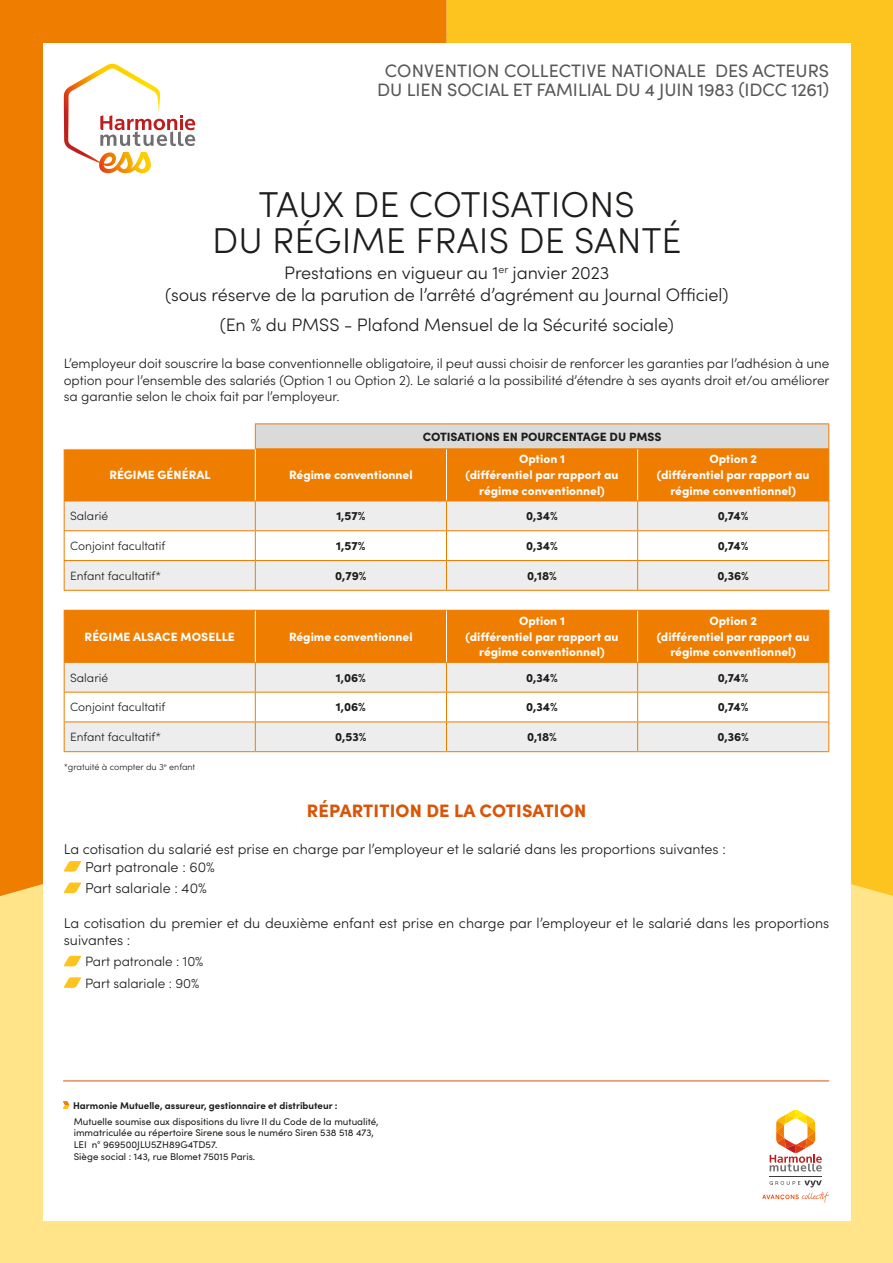
<style>
.page{position:relative;width:893px;height:1263px;background:#fff}
.page>*{position:absolute;margin:0;border:0;box-sizing:border-box;transform-origin:0 0}
.t1{font:300 36px/36px "Sofia Pro";letter-spacing:.005em;color:#1d1d1b;text-align:center}
.t2{font:300 18px/21.6px "Sofia Pro";letter-spacing:-.005em;color:#1d1d1b;text-align:center}
.t3{font:18px/19.5px "Sofia Pro";letter-spacing:-.005em;color:#575756;text-align:center}
.t4{font:900 18px "Sofia Pro";letter-spacing:.01em;color:#d85509}
.t5{font:300 14.25px/17.2px "Sofia Pro";color:#1d1d1b}
.t6{font:300 13.5px/16.2px "Sofia Pro";letter-spacing:-.005em;color:#1d1d1b;text-align:justify}
.t7{font:900 12px/15.8px "Sofia Pro";color:#fff;text-align:center}
.t8{font:900 12px "Sofia Pro";color:#1d1d1b}
.t9{font:300 12px "Sofia Pro";color:#1d1d1b}
.t10{font:9.75px/11.7px "Sofia Pro";color:#1d1d1b}
.t11{font:700 9.75px "Sofia Pro";color:#1d1d1b}
.t12{font:300 9px "Sofia Pro";color:#1d1d1b}
</style>
<div class="page">
<div style="left:0;top:902px;width:893px;height:361px;background:#ffe48a"></div>
<div style="left:0;top:0;width:447px;height:902px;background:#ef7d00"></div>
<div style="left:447px;top:0;width:446px;height:902px;background:#fdc41f"></div>
<div style="left:43px;top:43px;width:808px;height:1177px;background:#fff"></div>
<svg style="left:64px;top:64px;width:131px;height:109px"></svg>
<div style="left:255px;top:424px;width:574px;height:25px;background:#dadada"></div>
<div style="left:65px;top:449px;width:763px;height:52px;background:#ef7d00"></div>
<div style="left:65px;top:502px;width:763px;height:249px;background:#ededed"></div>
<svg style="left:64px;top:531px;width:765px;height:190px"></svg>
<hr style="left:64px;top:590px;width:191px;height:1px;background:#ef7d00">
<hr style="left:255px;top:590px;width:191px;height:1px;background:#ef7d00">
<hr style="left:446px;top:590px;width:192px;height:1px;background:#ef7d00">
<hr style="left:638px;top:590px;width:191px;height:1px;background:#ef7d00">
<hr style="left:64px;top:751px;width:191px;height:1px;background:#ef7d00">
<hr style="left:255px;top:751px;width:191px;height:1px;background:#ef7d00">
<hr style="left:446px;top:751px;width:192px;height:1px;background:#ef7d00">
<hr style="left:638px;top:751px;width:191px;height:1px;background:#ef7d00">
<hr style="left:64px;top:449px;width:1px;height:52px;background:#ef7d00">
<hr style="left:828px;top:449px;width:1px;height:52px;background:#ef7d00">
<hr style="left:828px;top:611px;width:1px;height:51px;background:#ef7d00">
<hr style="left:255px;top:449px;width:1px;height:52px;background:#fff">
<hr style="left:446px;top:449px;width:1px;height:52px;background:#fff">
<hr style="left:637px;top:449px;width:1px;height:52px;background:#fff">
<hr style="left:255px;top:611px;width:1px;height:51px;background:#fff">
<hr style="left:446px;top:611px;width:1px;height:51px;background:#fff">
<hr style="left:637px;top:611px;width:1px;height:51px;background:#fff">
<svg style="left:64px;top:502px;width:1px;height:88px"></svg>
<svg style="left:64px;top:663px;width:1px;height:88px"></svg>
<svg style="left:828px;top:424px;width:1px;height:24px"></svg>
<hr style="left:64px;top:501px;width:191px;height:1px;background:#ef7d00">
<hr style="left:64px;top:530px;width:191px;height:1px;background:#ef7d00">
<hr style="left:64px;top:560px;width:191px;height:1px;background:#ef7d00">
<hr style="left:64px;top:692px;width:191px;height:1px;background:#ef7d00">
<hr style="left:64px;top:721px;width:191px;height:1px;background:#ef7d00">
<hr style="left:255px;top:501px;width:191px;height:1px;background:#ef7d00">
<hr style="left:255px;top:530px;width:191px;height:1px;background:#ef7d00">
<hr style="left:255px;top:560px;width:191px;height:1px;background:#ef7d00">
<hr style="left:255px;top:662px;width:191px;height:1px;background:#ef7d00">
<hr style="left:255px;top:692px;width:191px;height:1px;background:#ef7d00">
<hr style="left:255px;top:721px;width:191px;height:1px;background:#ef7d00">
<hr style="left:446px;top:501px;width:192px;height:1px;background:#ef7d00">
<hr style="left:446px;top:530px;width:192px;height:1px;background:#ef7d00">
<hr style="left:446px;top:560px;width:192px;height:1px;background:#ef7d00">
<hr style="left:446px;top:662px;width:192px;height:1px;background:#ef7d00">
<hr style="left:446px;top:692px;width:192px;height:1px;background:#ef7d00">
<hr style="left:446px;top:721px;width:192px;height:1px;background:#ef7d00">
<hr style="left:638px;top:501px;width:191px;height:1px;background:#ef7d00">
<hr style="left:638px;top:530px;width:191px;height:1px;background:#ef7d00">
<hr style="left:638px;top:560px;width:191px;height:1px;background:#ef7d00">
<hr style="left:638px;top:662px;width:191px;height:1px;background:#ef7d00">
<hr style="left:638px;top:692px;width:191px;height:1px;background:#ef7d00">
<hr style="left:638px;top:721px;width:191px;height:1px;background:#ef7d00">
<svg style="left:255px;top:501px;width:1px;height:89px"></svg>
<svg style="left:255px;top:663px;width:1px;height:88px"></svg>
<svg style="left:446px;top:501px;width:1px;height:89px"></svg>
<svg style="left:446px;top:663px;width:1px;height:88px"></svg>
<svg style="left:637px;top:501px;width:1px;height:89px"></svg>
<svg style="left:637px;top:663px;width:1px;height:88px"></svg>
<svg style="left:828px;top:501px;width:1px;height:89px"></svg>
<svg style="left:828px;top:663px;width:1px;height:88px"></svg>
<hr style="left:64px;top:610px;width:191px;height:1px;background:#ef7d00">
<hr style="left:64px;top:611px;width:1px;height:51px;background:#ef7d00">
<hr style="left:64px;top:662px;width:191px;height:1px;background:#ef7d00">
<svg style="left:255px;top:424px;width:1px;height:24px"></svg>
<hr style="left:255px;top:423px;width:191px;height:1px;background:#ef7d00">
<hr style="left:446px;top:423px;width:192px;height:1px;background:#ef7d00">
<hr style="left:638px;top:423px;width:191px;height:1px;background:#ef7d00">
<hr style="left:255px;top:448px;width:191px;height:1px;background:#ef7d00">
<hr style="left:446px;top:448px;width:192px;height:1px;background:#ef7d00">
<hr style="left:638px;top:448px;width:191px;height:1px;background:#ef7d00">
<hr style="left:255px;top:610px;width:191px;height:1px;background:#ef7d00">
<hr style="left:446px;top:610px;width:192px;height:1px;background:#ef7d00">
<hr style="left:638px;top:610px;width:191px;height:1px;background:#ef7d00">
<svg style="left:64px;top:861px;width:17px;height:11px"></svg>
<svg style="left:64px;top:882px;width:17px;height:11px"></svg>
<svg style="left:64px;top:956px;width:17px;height:10px"></svg>
<svg style="left:64px;top:977px;width:17px;height:11px"></svg>
<hr style="left:770px;top:1176px;width:52px;height:1px;background:#3c3c3b">
<svg style="left:770px;top:1110px;width:52px;height:61px"></svg>
<svg style="left:762px;top:1180px;width:67px;height:22px"></svg>
<svg style="left:63px;top:1101px;width:6px;height:8px"></svg>
<hr style="left:63px;top:1080px;width:766px;height:1px;background:#d85509">
<h2 class="t3" style="left:377px;top:60px;width:453px">CONVENTION COLLECTIVE NATIONALE DES ACTEURS<br>DU LIEN SOCIAL ET FAMILIAL DU 4 JUIN 1983 (IDCC 1261)</h2>
<h1 class="t1" style="left:212px;top:185px;width:471px">TAUX DE COTISATIONS<br>DU RÉGIME FRAIS DE SANTÉ</h1>
<h2 class="t2" style="left:165px;top:261px;width:565px">Prestations en vigueur au 1<sup>er</sup> janvier 2023<br>(sous réserve de la parution de l’arrêté d’agrément au Journal Officiel)</h2>
<h2 class="t2" style="left:220px;top:313px;width:456px">(En % du PMSS - Plafond Mensuel de la Sécurité sociale)</h2>
<p class="t6" style="left:64px;top:355px;width:767px">L’employeur doit souscrire la base conventionnelle obligatoire, il peut aussi choisir de renforcer les garanties par l’adhésion à une option pour l’ensemble des salariés (Option 1 ou Option 2). Le salarié a la possibilité d’étendre à ses ayants droit et/ou améliorer sa garantie selon le choix fait par l’employeur.</p>
<p class="t7" style="left:109px;top:466px;width:103px">RÉGIME GÉNÉRAL</p>
<p class="t7" style="left:289px;top:466px;width:125px">Régime conventionnel</p>
<p class="t8" style="left:423px;top:427px;width:240px">COTISATIONS EN POURCENTAGE DU PMSS</p>
<p class="t7" style="left:466px;top:450px;width:154px">Option 1<br>(différentiel par rapport au régime conventionnel)</p>
<p class="t7" style="left:657px;top:450px;width:154px">Option 2<br>(différentiel par rapport au régime conventionnel)</p>
<p class="t9" style="left:70px;top:507px;width:40px">Salarié</p>
<p class="t8" style="left:336px;top:506px;width:31px">1,57%</p>
<p class="t8" style="left:526px;top:506px;width:33px">0,34%</p>
<p class="t8" style="left:718px;top:506px;width:32px">0,74%</p>
<p class="t9" style="left:70px;top:537px;width:97px">Conjoint facultatif</p>
<p class="t8" style="left:336px;top:536px;width:31px">1,57%</p>
<p class="t8" style="left:526px;top:536px;width:33px">0,34%</p>
<p class="t8" style="left:718px;top:536px;width:32px">0,74%</p>
<p class="t9" style="left:70px;top:567px;width:92px">Enfant facultatif*</p>
<p class="t8" style="left:335px;top:566px;width:33px">0,79%</p>
<p class="t8" style="left:527px;top:566px;width:31px">0,18%</p>
<p class="t8" style="left:717px;top:566px;width:33px">0,36%</p>
<p class="t7" style="left:85px;top:627px;width:152px">RÉGIME ALSACE MOSELLE</p>
<p class="t7" style="left:289px;top:627px;width:125px">Régime conventionnel</p>
<p class="t7" style="left:466px;top:612px;width:154px">Option 1<br>(différentiel par rapport au régime conventionnel)</p>
<p class="t7" style="left:657px;top:612px;width:154px">Option 2<br>(différentiel par rapport au régime conventionnel)</p>
<p class="t9" style="left:70px;top:669px;width:40px">Salarié</p>
<p class="t8" style="left:336px;top:668px;width:32px">1,06%</p>
<p class="t8" style="left:526px;top:668px;width:33px">0,34%</p>
<p class="t8" style="left:718px;top:668px;width:32px">0,74%</p>
<p class="t9" style="left:70px;top:698px;width:97px">Conjoint facultatif</p>
<p class="t8" style="left:336px;top:698px;width:32px">1,06%</p>
<p class="t8" style="left:526px;top:698px;width:33px">0,34%</p>
<p class="t8" style="left:718px;top:698px;width:32px">0,74%</p>
<p class="t9" style="left:70px;top:728px;width:92px">Enfant facultatif*</p>
<p class="t8" style="left:335px;top:727px;width:33px">0,53%</p>
<p class="t8" style="left:527px;top:727px;width:31px">0,18%</p>
<p class="t8" style="left:717px;top:727px;width:33px">0,36%</p>
<p class="t12" style="left:64px;top:760px;width:133px">*gratuité à compter du 3<sup>e</sup> enfant</p>
<h2 class="t4" style="left:307px;top:796px;width:281px">RÉPARTITION DE LA COTISATION</h2>
<p class="t5" style="left:85px;top:840px;width:642px;text-indent:-21px">La cotisation du salarié est prise en charge par l’employeur et le salarié dans les proportions suivantes :<br>Part patronale : 60%</p>
<p class="t5" style="left:85px;top:879px;width:123px">Part salariale : 40%</p>
<p class="t5" style="left:64px;top:913px;width:767px">La cotisation du premier et du deuxième enfant est prise en charge par l’employeur et le salarié dans les proportions suivantes :</p>
<p class="t6" style="left:85px;top:950px;width:120px;line-height:21.5px">Part patronale : 10%<br>Part salariale : 90%</p>
<p class="t11" style="left:73px;top:1098px;width:266px">Harmonie Mutuelle, assureur, gestionnaire et distributeur :</p>
<p class="t10" style="left:74px;top:1115px;width:306px">Mutuelle soumise aux dispositions du livre II du Code de la mutualité, immatriculée au répertoire Sirene sous le numéro Siren 538 518 473, LEI n° 969500JLU5ZH89G4TD57.<br>Siège social : 143, rue Blomet 75015 Paris.</p>
</div>
